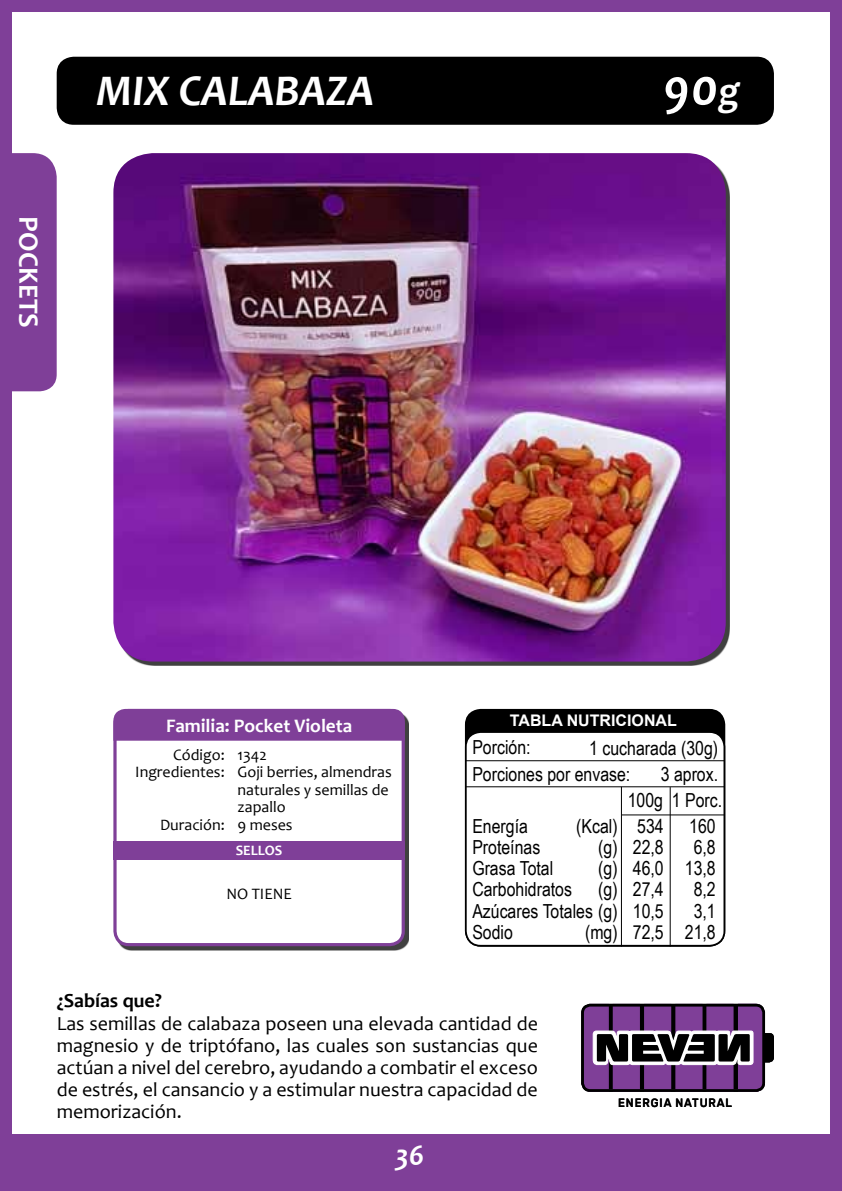
<style>
.page{position:relative;width:842px;height:1191px;background:#fff}
.page>*{position:absolute;margin:0;border:0;box-sizing:border-box;transform-origin:0 0}
.t1{font:italic 700 52px "Candara";color:#fff}
.t2{font:italic 700 44px "Candara";color:#fff}
.t3{font:italic 700 30px "Candara";color:#fff}
.t4{font:700 28px "Candara";color:#fff}
.t5{font:20px/22px "Candara";color:#000;text-align:justify}
.t6{font:700 20px "Candara";color:#000}
.t7{font:19.4px/21.2px "Arial Narrow";color:#000}
.t8{font:700 19.2px "Candara";color:#fff}
.t9{font:16px/17.6px "Candara";color:#000;text-align:right}
.t10{font:700 16px "Arial";color:#fff}
.t11{font:700 14.4px "Candara";color:#fff}
.t12{font:500 12.2px "Rubik";letter-spacing:.08em;color:#000;scale:.91 1}
.s1{font-size:40px}
</style>
<div class="page">
<div style="left:0;top:1134px;width:842px;height:57px;background:#7f3f98"></div>
<div style="left:57px;top:57px;width:717px;height:68px;background:#000;border-radius:17px"></div>
<svg style="left:582px;top:1007px;width:192px;height:85px"></svg>
<div style="left:581px;top:1003px;width:184px;height:88px;border:3px solid #000;border-radius:8px"></div>
<div style="left:466px;top:710px;width:258px;height:235px;background:#000;border-radius:15px"></div>
<div style="left:466px;top:732px;width:258px;height:213px;background:#fff;border-radius:15px"></div>
<div style="left:465px;top:731px;width:260px;height:215px;border:2px solid #000;border-radius:15px"></div>
<hr style="left:465px;top:760px;width:260px;height:1px;background:#000">
<hr style="left:621px;top:787px;width:1px;height:159px;background:#000">
<hr style="left:670px;top:787px;width:1px;height:159px;background:#000">
<hr style="left:465px;top:786px;width:260px;height:1px;background:#000">
<hr style="left:622px;top:814px;width:103px;height:1px;background:#000">
<div style="left:13px;top:153px;width:44px;height:238px;background:#7f3f98"></div>
<div style="left:117px;top:713px;width:292px;height:237px;background:#000;opacity:.75"></div>
<div style="left:115px;top:710px;width:288px;height:234px;background:#fff;border-radius:14px"></div>
<div style="left:113px;top:709px;width:292px;height:237px;border:3px solid #7f3f98;border-radius:14px"></div>
<div style="left:113px;top:709px;width:292px;height:31px;background:#7f3f98"></div>
<div style="left:113px;top:841px;width:292px;height:18px;background:#7f3f98"></div>
<img style="left:113px;top:153px;width:613px;height:508px">
<div style="left:0;top:0;width:842px;height:1191px;border:12px solid #7f3f98"></div>
<h3 class="t4" style="left:46px;top:216px;width:113px;rotate:90deg">POCKETS</h3>
<h2 class="t2" style="left:96px;top:63px;width:279px">MIX CALABAZA</h2>
<h1 class="t1" style="left:663px;top:55px;width:78px">90<span class="s1">g</span></h1>
<p class="t8" style="left:166px;top:713px;width:188px">Familia: Pocket Violeta</p>
<p class="t9" style="left:135px;top:745px;width:91px">Código:<br>Ingredientes:</p>
<p class="t9" style="left:160px;top:816px;width:66px">Duración:</p>
<p class="t9" style="left:237px;top:745px;width:156px;text-align:left">1342<br>Goji berries, almendras naturales y semillas de zapallo<br>9 meses</p>
<p class="t11" style="left:236px;top:841px;width:48px">SELLOS</p>
<p class="t6" style="left:57px;top:988px;width:107px">¿Sabías que?</p>
<p class="t9" style="left:226px;top:885px;width:67px">NO TIENE</p>
<p class="t10" style="left:510px;top:709px;width:169px">TABLA NUTRICIONAL</p>
<p class="t7" style="left:472px;top:733px;width:159px;line-height:26.4px">Porción:<br>Porciones por envase:</p>
<p class="t7" style="left:589px;top:734px;width:130px;line-height:26.4px;text-align:right">1 cucharada (30g)<br>3 aprox.</p>
<p class="t7" style="left:472px;top:815px;width:147px">Energía<br>Proteínas<br>Grasa Total<br>Carbohidratos<br>Azúcares Totales (g)<br>Sodio</p>
<p class="t7" style="left:628px;top:788px;width:96px">100g 1 Porc.</p>
<p class="t7" style="left:598px;top:815px;width:21px;text-align:justify;text-indent:-22px">(Kcal) (g) (g) (g)</p>
<p class="t7" style="left:585px;top:920px;width:34px">(mg)</p>
<p class="t7" style="left:633px;top:815px;width:32px;text-align:justify">534<br>22,8<br>46,0<br>27,4<br>10,5<br>72,5</p>
<p class="t7" style="left:685px;top:815px;width:32px;text-align:center">160<br>6,8<br>13,8<br>8,2<br>3,1<br>21,8</p>
<p class="t5" style="left:57px;top:1012px;width:483px">Las semillas de calabaza poseen una elevada cantidad de magnesio y de triptófano, las cuales son sustancias que actúan a nivel del cerebro, ayudando a combatir el exceso de estrés, el cansancio y a estimular nuestra capacidad de memorización.</p>
<h3 class="t3" style="left:395px;top:1136px;width:31px">36</h3>
<p class="t12" style="left:618px;top:1096px;width:127px">ENERGIA NATURAL</p>
</div>
